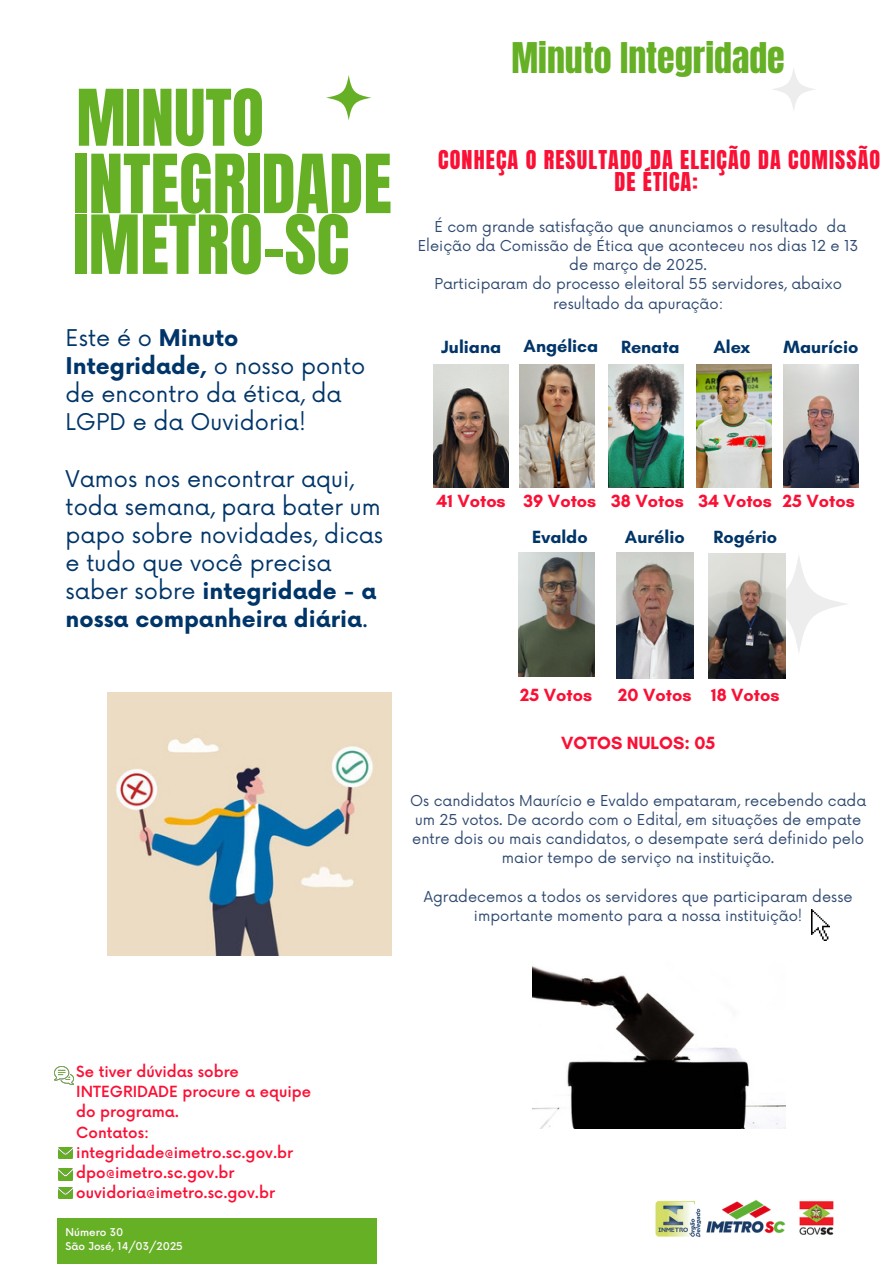
<style>
.page{position:relative;width:894px;height:1264px;background:#fff}
.page>*{position:absolute;margin:0;border:0;box-sizing:border-box;transform-origin:0 0}
.t1{font:69.15px/60.8px "Anton";color:#65b025}
.t2{font:66.3px "Anton";color:#65b025}
.t3{font:36px "Anton";color:#65b025}
.t4{font:22.5px/28.2px "Now";color:#003569}
.t5{font:22.05px/21.9px "Anton";letter-spacing:.05em;color:#fb1035;text-align:center}
.t6{font:700 18px "Glacial Indifference";color:#fb1035}
.t7{font:700 18px "Glacial Indifference";color:#003569}
.t8{font:500 15px/20.2px "Now";color:#fb1035}
.t9{font:14.7px/19.2px "Now";color:#2f4a71;text-align:center}
.t10{font:500 10.5px "Now";color:#fff9fc}
.s1{font-weight:700}
</style>
<div class="page">
<div style="left:770px;top:67px;width:45px;height:45px;background:linear-gradient(to right,#fbfbfb,#f9f9f9);border-radius:50%"></div>
<svg style="left:748px;top:553px;width:100px;height:101px"></svg>
<svg style="left:326px;top:75px;width:45px;height:45px"></svg>
<img style="left:655px;top:1200px;width:131px;height:37px">
<img style="left:799px;top:1201px;width:35px;height:34px">
<img style="left:58px;top:1147px;width:15px;height:11px">
<img style="left:58px;top:1168px;width:15px;height:11px">
<img style="left:58px;top:1187px;width:15px;height:11px">
<img style="left:54px;top:1066px;width:19px;height:18px">
<div style="left:57px;top:1217px;width:320px;height:46px;background:#65b025"></div>
<img style="left:811px;top:909px;width:18px;height:32px">
<img style="left:108px;top:692px;width:283px;height:263px">
<img style="left:708px;top:553px;width:76px;height:125px">
<img style="left:616px;top:553px;width:77px;height:125px">
<img style="left:783px;top:365px;width:75px;height:122px">
<img style="left:696px;top:365px;width:74px;height:122px">
<img style="left:608px;top:365px;width:75px;height:122px">
<img style="left:433px;top:365px;width:75px;height:122px">
<img style="left:518px;top:553px;width:76px;height:123px">
<img style="left:519px;top:365px;width:75px;height:122px">
<img style="left:532px;top:966px;width:253px;height:162px">
<h6 class="t3" style="left:511px;top:32px;width:275px">Minuto Integridade</h6>
<h6 class="t2" style="left:76px;top:70px;width:189px">MINUTO</h6>
<h6 class="t1" style="left:73px;top:155px;width:320px">INTEGRIDADE<br>IMETRO-SC</h6>
<h6 class="t5" style="left:438px;top:149px;width:443px">CONHEÇA O RESULTADO DA ELEIÇÃO DA COMISSÃO<br>DE ÉTICA:</h6>
<h2 class="t9" style="left:417px;top:218px;width:442px">É com grande satisfação que anunciamos o resultado da<br>Eleição da Comissão de Ética que aconteceu nos dias 12 e 13 de março de 2025.</h2>
<p class="t9" style="left:434px;top:275px;width:409px">Participaram do processo eleitoral 55 servidores, abaixo resultado da apuração:</p>
<p class="t4" style="left:66px;top:325px;width:301px">Este é o <span class="s1">Minuto<br>Integridade,</span> o nosso ponto de encontro da ética, da<br>LGPD e da Ouvidoria!</p>
<h6 class="t4" style="left:66px;top:465px;width:319px">Vamos nos encontrar aqui, toda semana, para bater um papo sobre novidades, dicas e tudo que você precisa saber sobre <span class="s1">integridade - a nossa companheira diária</span>.</h6>
<p class="t7" style="left:523px;top:335px;width:76px">Angélica</p>
<h6 class="t7" style="left:713px;top:336px;width:38px">Alex</h6>
<p class="t7" style="left:441px;top:336px;width:61px">Juliana</p>
<h6 class="t7" style="left:621px;top:336px;width:60px">Renata</h6>
<h6 class="t7" style="left:783px;top:336px;width:76px">Maurício</h6>
<p class="t6" style="left:436px;top:490px;width:71px">41 Votos</p>
<h6 class="t6" style="left:523px;top:490px;width:74px">39 Votos</h6>
<h5 class="t6" style="left:611px;top:490px;width:74px">38 Votos</h5>
<p class="t6" style="left:698px;top:490px;width:75px">34 Votos</p>
<h4 class="t6" style="left:782px;top:490px;width:73px">25 Votos</h4>
<h6 class="t7" style="left:532px;top:525px;width:57px">Evaldo</h6>
<h6 class="t7" style="left:624px;top:525px;width:61px">Aurélio</h6>
<p class="t7" style="left:713px;top:525px;width:65px">Rogério</p>
<h4 class="t6" style="left:520px;top:684px;width:73px">25 Votos</h4>
<p class="t6" style="left:618px;top:684px;width:75px">20 Votos</p>
<p class="t6" style="left:711px;top:684px;width:70px">18 Votos</p>
<p class="t6" style="left:561px;top:731px;width:156px">VOTOS NULOS: 05</p>
<h1 class="t9" style="left:410px;top:791px;width:457px">Os candidatos Maurício e Evaldo empataram, recebendo cada um 25 votos. De acordo com o Edital, em situações de empate entre dois ou mais candidatos, o desempate será definido pelo maior tempo de serviço na instituição.</h1>
<h1 class="t9" style="left:423px;top:887px;width:430px">Agradecemos a todos os servidores que participaram desse importante momento para a nossa instituição!</h1>
<p class="t8" style="left:76px;top:1062px;width:236px">Se tiver dúvidas sobre<br>INTEGRIDADE procure a equipe do programa.</p>
<h6 class="t8" style="left:76px;top:1122px;width:74px">Contatos:</h6>
<h6 class="t8" style="left:76px;top:1143px;width:218px">integridade@imetro.sc.gov.br</h6>
<p class="t8" style="left:76px;top:1163px;width:160px">dpo@imetro.sc.gov.br</p>
<h6 class="t8" style="left:76px;top:1183px;width:200px">ouvidoria@imetro.sc.gov.br</h6>
<h6 class="t10" style="left:66px;top:1226px;width:59px">Número 30</h6>
<p class="t10" style="left:66px;top:1240px;width:119px">São José, 14/03/2025</p>
</div>
